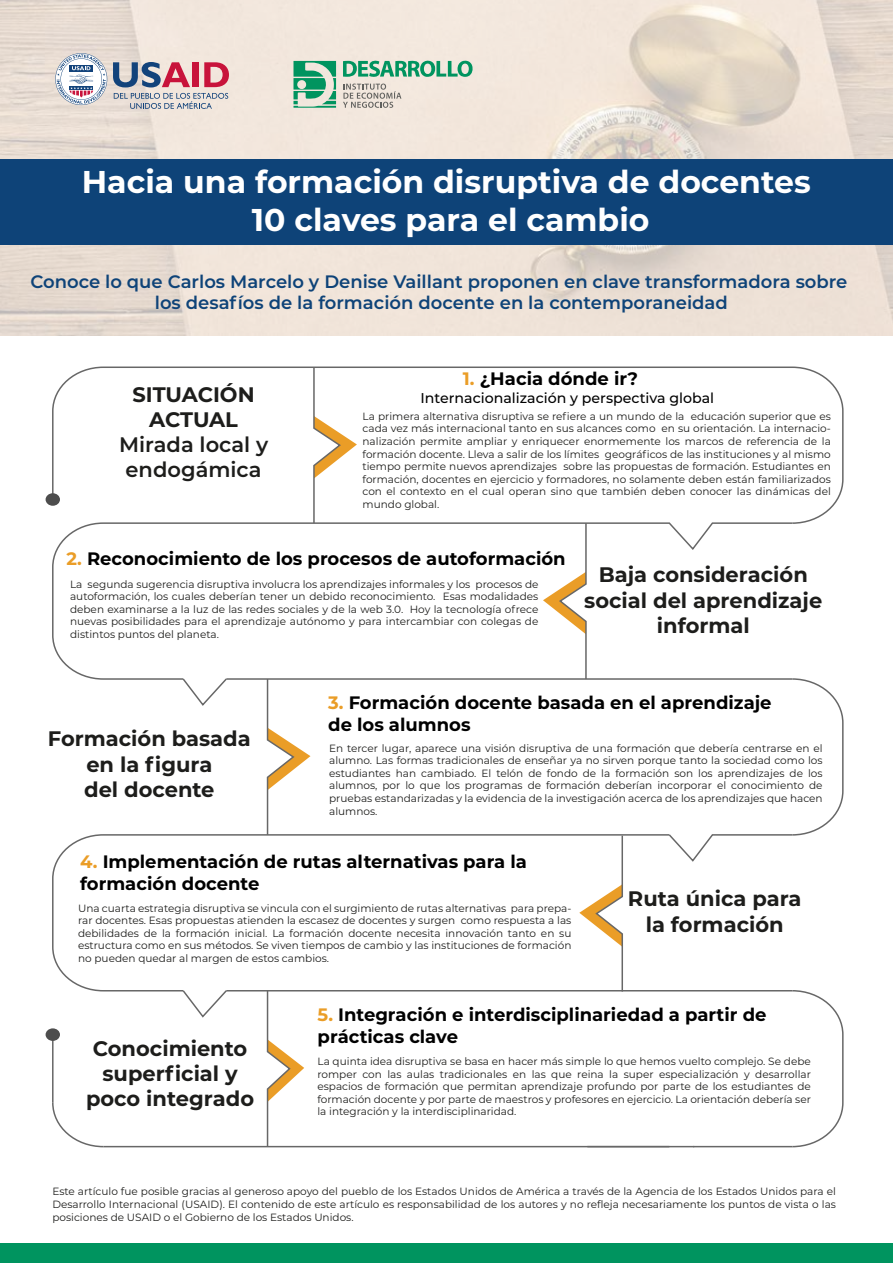
<style>
.page{position:relative;width:893px;height:1263px;background:#fff}
.page>*{position:absolute;margin:0;border:0;box-sizing:border-box;transform-origin:0 0}
.t1{font:700 31.5px/37.8px "Montserrat";color:#fff;text-align:center}
.t2{font:700 21px/25.2px "Montserrat";color:#1d1d1b;text-align:center}
.t3{font:600 21px/25.2px "Montserrat";color:#1d1d1b;text-align:center}
.t4{font:700 18px/21.6px "Montserrat";color:#010101}
.t5{font:600 18px/21.6px "Montserrat";color:#0e4378;text-align:center}
.t6{font:500 14.1px "Montserrat";color:#020202}
.t7{font:10.5px/12.6px "Montserrat";color:#1d1d1b;text-align:justify}
.s1{color:#ea9d27}
</style>
<div class="page">
<img style="left:0;top:0;width:893px;height:335px">
<svg style="left:343px;top:84px;width:58px;height:24px"></svg>
<svg style="left:343px;top:60px;width:130px;height:17px;background:#76bc9c"></svg>
<svg style="left:293px;top:61px;width:43px;height:47px;background:#6cb897"></svg>
<svg style="left:114px;top:93px;width:114px;height:16px;background:#c0c1c5"></svg>
<svg style="left:113px;top:62px;width:77px;height:25px;background:#9e899e"></svg>
<div style="left:193px;top:62px;width:6px;height:25px;background:#c8133b"></div>
<svg style="left:204px;top:62px;width:25px;height:25px"></svg>
<svg style="left:55px;top:53px;width:52px;height:52px"></svg>
<div style="left:0;top:159px;width:893px;height:85px;background:#0e4378"></div>
<svg style="left:266px;top:680px;width:44px;height:153px"></svg>
<svg style="left:266px;top:992px;width:38px;height:156px"></svg>
<hr style="left:587px;top:1146px;width:107px;height:1px;background:#676767">
<svg style="left:52px;top:366px;width:792px;height:158px"></svg>
<svg style="left:52px;top:522px;width:742px;height:158px"></svg>
<svg style="left:181px;top:677px;width:47px;height:29px"></svg>
<svg style="left:667px;top:677px;width:177px;height:185px"></svg>
<hr style="left:226px;top:990px;width:566px;height:1px;background:#676767">
<svg style="left:52px;top:833px;width:619px;height:159px"></svg>
<svg style="left:791px;top:990px;width:53px;height:158px"></svg>
<hr style="left:103px;top:1146px;width:566px;height:1px;background:#676767">
<svg style="left:181px;top:989px;width:47px;height:29px"></svg>
<svg style="left:52px;top:1103px;width:53px;height:45px"></svg>
<hr style="left:52px;top:1035px;width:2px;height:68px;background:#676767">
<div style="left:46px;top:493px;width:14px;height:13px;background:#4d4d4d;border-radius:50%"></div>
<div style="left:46px;top:1028px;width:14px;height:13px;background:#4d4d4d;border-radius:50%"></div>
<hr style="left:693px;top:1146px;width:99px;height:1px;background:#676767">
<svg style="left:543px;top:522px;width:44px;height:158px"></svg>
<svg style="left:579px;top:834px;width:45px;height:158px"></svg>
<div style="left:0;top:1243px;width:893px;height:20px;background:#00945f"></div>
<h1 class="t1" style="left:82px;top:161px;width:731px">Hacia una formación disruptiva de docentes<br>10 claves para el cambio</h1>
<h3 class="t5" style="left:30px;top:270px;width:819px">Conoce lo que Carlos Marcelo y Denise Vaillant proponen en clave transformadora sobre los desafíos de la formación docente en la contemporaneidad</h3>
<h2 class="t2" style="left:133px;top:381px;width:124px">SITUACIÓN<br>ACTUAL</h2>
<h2 class="t3" style="left:119px;top:431px;width:151px">Mirada local y endogámica</h2>
<h3 class="t4" style="left:463px;top:367px;width:177px"><span class="s1">1.</span> ¿Hacia dónde ir?</h3>
<h3 class="t6" style="left:421px;top:388px;width:295px">Internacionalización y perspectiva global</h3>
<p class="t7" style="left:363px;top:409px;width:470px">La primera alternativa disruptiva se refiere a un mundo de la educación superior que es cada vez más internacional tanto en sus alcances como en su orientación. La internacio&shy;nalización permite ampliar y enriquecer enormemente los marcos de referencia de la formación docente. Lleva a salir de los límites geográficos de las instituciones y al mismo tiempo permite nuevos aprendizajes sobre las propuestas de formación. Estudiantes en formación, docentes en ejercicio y formadores, no solamente deben están familiarizados con el contexto en el cual operan sino que también deben conocer las dinámicas del mundo global.</p>
<h3 class="t4" style="left:66px;top:546px;width:501px"><span class="s1">2.</span> Reconocimiento de los procesos de autoformación</h3>
<p class="t7" style="left:70px;top:577px;width:470px">La segunda sugerencia disruptiva involucra los aprendizajes informales y los procesos de autoformación, los cuales deberían tener un debido reconocimiento. Esas modalidades deben examinarse a la luz de las redes sociales y de la web 3.0. Hoy la tecnología ofrece nuevas posibilidades para el aprendizaje autónomo y para intercambiar con colegas de distintos puntos del planeta.</p>
<h2 class="t2" style="left:584px;top:561px;width:240px">Baja consideración social del aprendizaje informal</h2>
<h2 class="t2" style="left:48px;top:725px;width:204px">Formación basada en la figura<br>del docente</h2>
<h3 class="t4" style="left:328px;top:691px;width:445px"><span class="s1">3.</span> Formación docente basada en el aprendizaje de los alumnos</h3>
<p class="t7" style="left:329px;top:741px;width:495px">En tercer lugar, aparece una visión disruptiva de una formación que debería centrarse en el alumno. Las formas tradicionales de enseñar ya no sirven porque tanto la sociedad como los estudiantes han cambiado. El telón de fondo de la formación son los aprendizajes de los alumnos, por lo que los programas de formación deberían incorporar el conocimiento de pruebas estandarizadas y la evidencia de la investigación acerca de los aprendizajes que hacen alumnos.</p>
<h3 class="t4" style="left:80px;top:850px;width:448px"><span class="s1">4.</span> Implementación de rutas alternativas para la formación docente</h3>
<p class="t7" style="left:78px;top:901px;width:495px">Una cuarta estrategia disruptiva se vincula con el surgimiento de rutas alternativas para prepa&shy;rar docentes. Esas propuestas atienden la escasez de docentes y surgen como respuesta a las debilidades de la formación inicial. La formación docente necesita innovación tanto en su estructura como en sus métodos. Se viven tiempos de cambio y las instituciones de formación no pueden quedar al margen de estos cambios.</p>
<h2 class="t2" style="left:628px;top:885px;width:175px">Ruta única para la formación</h2>
<h2 class="t2" style="left:86px;top:1034px;width:170px">Conocimiento superficial y poco integrado</h2>
<h3 class="t4" style="left:318px;top:1003px;width:450px"><span class="s1">5.</span> Integración e interdisciplinariedad a partir de prácticas clave</h3>
<p class="t7" style="left:317px;top:1055px;width:495px">La quinta idea disruptiva se basa en hacer más simple lo que hemos vuelto complejo. Se debe romper con las aulas tradicionales en las que reina la super especialización y desarrollar espacios de formación que permitan aprendizaje profundo por parte de los estudiantes de formación docente y por parte de maestros y profesores en ejercicio. La orientación debería ser la integración y la interdisciplinaridad.</p>
<p class="t7" style="left:52px;top:1185px;width:785px">Este artículo fue posible gracias al generoso apoyo del pueblo de los Estados Unidos de América a través de la Agencia de los Estados Unidos para el Desarrollo Internacional (USAID). El contenido de este artículo es responsabilidad de los autores y no refleja necesariamente los puntos de vista o las posiciones de USAID o el Gobierno de los Estados Unidos.</p>
</div>
